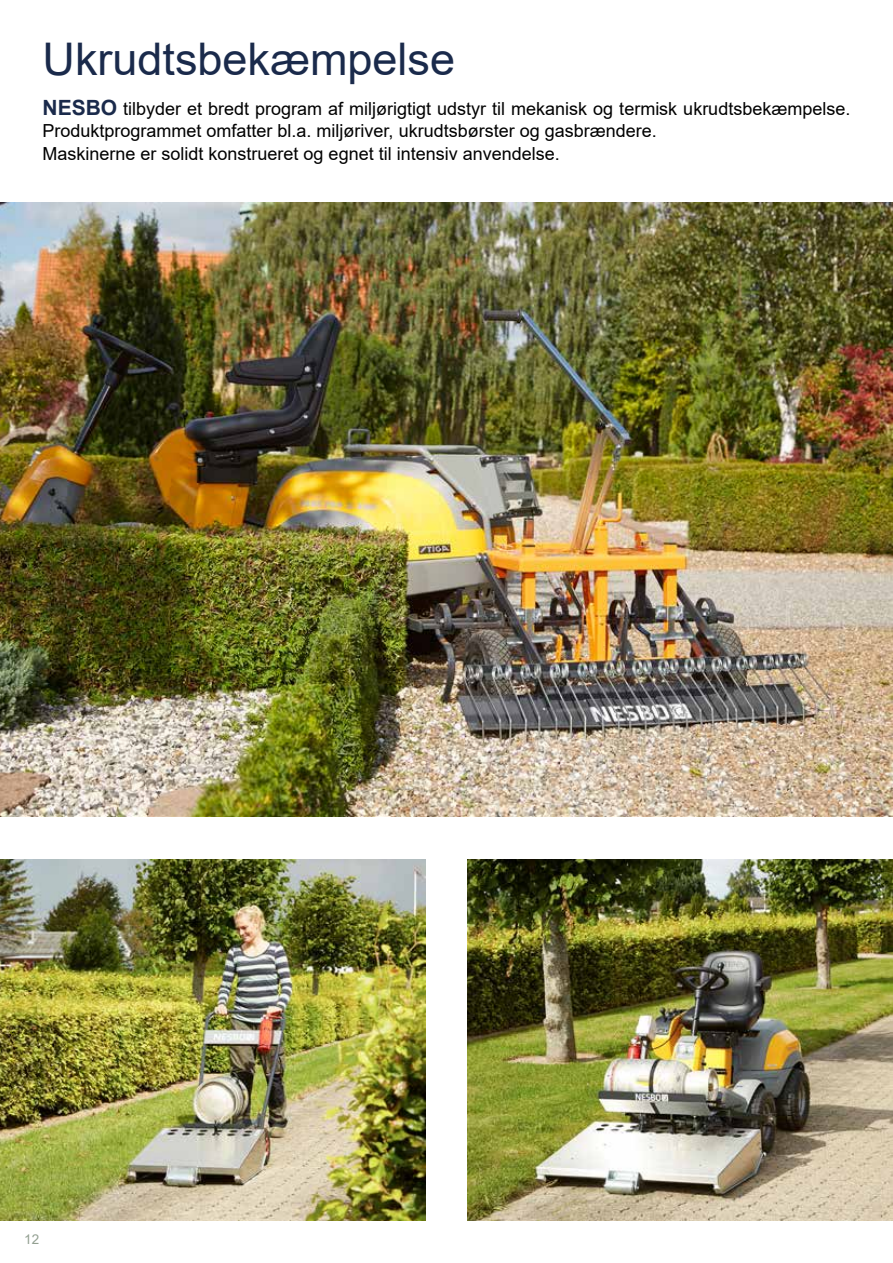
<style>
.page{position:relative;width:893px;height:1263px;background:#fff}
.page>*{position:absolute;margin:0;border:0;box-sizing:border-box;transform-origin:0 0}
.t1{font:45px "Arial";color:#1a2a4b}
.t2{font:18px/22.5px "Arial";color:#000}
.t3{font:13.5px "Arial";color:#93a092}
.s1{font-weight:700;font-size:21px;color:#1a2a4b}
</style>
<div class="page">
<img style="left:0;top:202px;width:893px;height:614px">
<img style="left:468px;top:859px;width:425px;height:361px">
<img style="left:0;top:859px;width:425px;height:361px">
<h1 class="t1" style="left:43px;top:28px;width:414px">Ukrudtsbekæmpelse</h1>
<p class="t2" style="left:43px;top:97px;width:809px"><span class="s1">NESBO</span> tilbyder et bredt program af miljørigtigt udstyr til mekanisk og termisk ukrudtsbekæmpelse.<br>Produktprogrammet omfatter bl.a. miljøriver, ukrudtsbørster og gasbrændere.<br>Maskinerne er solidt konstrueret og egnet til intensiv anvendelse.</p>
<p class="t3" style="left:24px;top:1230px;width:17px">12</p>
</div>
